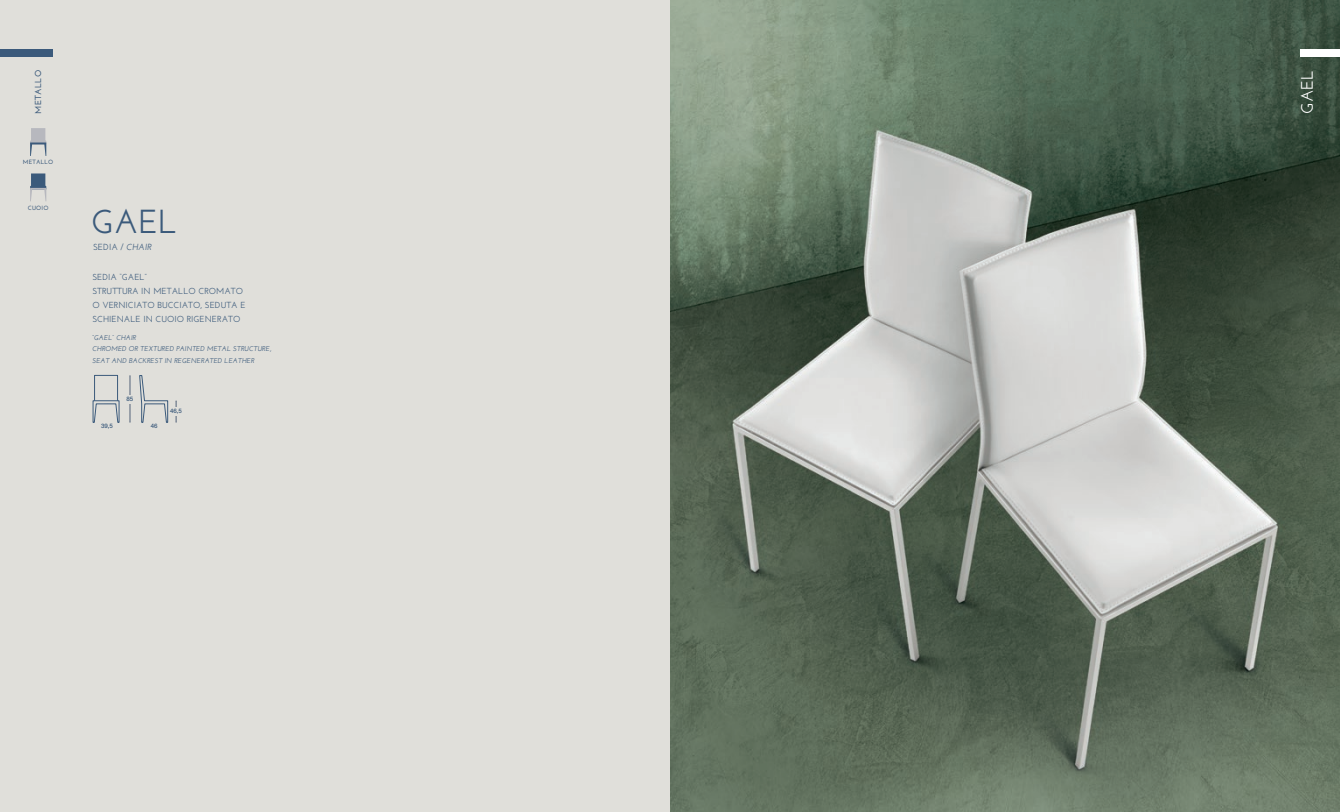
<style>
.page{position:relative;width:1340px;height:812px;background:#fff}
.page>*{position:absolute;margin:0;border:0;box-sizing:border-box;transform-origin:0 0}
.t1{font:600 33.25px "Josefin Sans";color:#3b5a7b}
.t2{font:600 16.62px "Josefin Sans";color:#fff}
.t3{font:600 8.84px "Josefin Sans";color:#3b5a7b}
.t4{font:600 8.75px/14px "Josefin Sans";color:#3b5a7b}
.t5{font:700 8.75px "Josefin Sans";letter-spacing:.025em;color:#3b5a7b}
.t6{font:italic 600 7px/11.4px "Josefin Sans";color:#3b5a7b}
.t7{font:700 6.12px "Josefin Sans";letter-spacing:.02em;color:#3b5a7b}
.t8{font:500 6.12px "Helvetica Neue";letter-spacing:-.01em;color:#3b5a7b}
.s1{font-style:italic}
</style>
<div class="page">
<div style="left:0;top:0;width:670px;height:811px;background:#e0dfda"></div>
<svg style="left:30px;top:173px;width:16px;height:28px"></svg>
<svg style="left:30px;top:128px;width:16px;height:28px"></svg>
<hr style="left:130px;top:375px;width:1px;height:47px;background:#5e6f8d">
<svg style="left:176px;top:400px;width:1px;height:22px"></svg>
<svg style="left:93px;top:375px;width:27px;height:47px"></svg>
<svg style="left:139px;top:375px;width:29px;height:47px"></svg>
<div style="left:120px;top:395px;width:19px;height:8px;background:#e0dfda"></div>
<div style="left:170px;top:407px;width:12px;height:8px;background:#e0dfda"></div>
<img style="left:670px;top:0;width:669px;height:811px">
<div style="left:1300px;top:50px;width:39px;height:7px;background:#fff"></div>
<div style="left:0;top:49px;width:53px;height:8px;background:#3b5a7b"></div>
<p class="t5" style="left:33px;top:114px;width:45px;rotate:-90deg">METALLO</p>
<h2 class="t2" style="left:1296px;top:113px;width:43px;rotate:-90deg">gael</h2>
<p class="t7" style="left:23px;top:158px;width:32px">METALLO</p>
<p class="t7" style="left:28px;top:204px;width:22px">CUOIO</p>
<h1 class="t1" style="left:91px;top:201px;width:88px">GAEL</h1>
<p class="t3" style="left:93px;top:241px;width:60px">SEDIA / <span class="s1">CHAIR</span></p>
<p class="t4" style="left:92px;top:270px;width:155px">SEDIA “GAEL”<br>STRUTTURA IN METALLO CROMATO<br>O VERNICIATO BUCCIATO, SEDUTA E<br>SCHIENALE IN CUOIO RIGENERATO</p>
<p class="t6" style="left:92px;top:332px;width:181px">“GAEL” CHAIR<br>CHROMED OR TEXTURED PAINTED METAL STRUCTURE,<br>SEAT AND BACKREST IN REGENERATED LEATHER</p>
<p class="t8" style="left:127px;top:395px;width:8px">85</p>
<p class="t8" style="left:101px;top:422px;width:13px">39,5</p>
<p class="t8" style="left:151px;top:422px;width:8px">46</p>
<p class="t8" style="left:170px;top:407px;width:13px">46,5</p>
</div>
